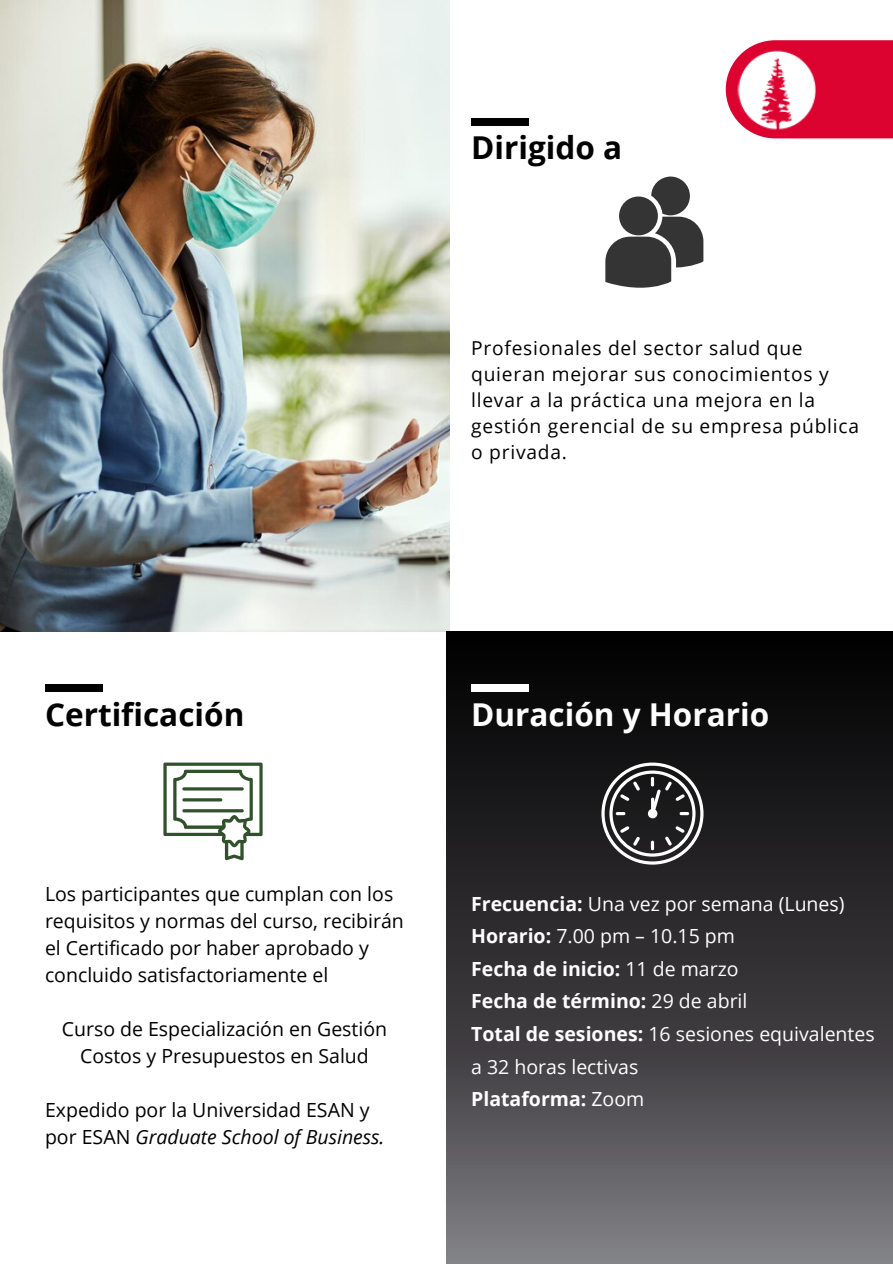
<style>
.page{position:relative;width:893px;height:1264px;background:#fff}
.page>*{position:absolute;margin:0;border:0;box-sizing:border-box;transform-origin:0 0}
.t1{font:700 31.5px "Open Sans";color:#000}
.t2{font:700 31.5px "Open Sans";color:#fffefe}
.t3{font:19.5px/27px "Open Sans";color:#000}
.t4{font:19.5px/32.7px "Open Sans";color:#fffefe}
.t5{font:700 19.5px "Open Sans";color:#fffefe}
.t6{font:19.2px/25.8px "Open Sans";letter-spacing:.04em;color:#000}
.s1{font-style:italic}
.s2{font-weight:700}
.s3{font-weight:400}
</style>
<div class="page">
<div style="left:471px;top:118px;width:57px;height:8px;background:#000"></div>
<img style="left:0;top:0;width:449px;height:631px">
<svg style="left:446px;top:631px;width:446px;height:632px;background:#373538"></svg>
<div style="left:45px;top:684px;width:57px;height:8px;background:#000"></div>
<div style="left:725px;top:40px;width:167px;height:98px;background:#dc0330"></div>
<img style="left:731px;top:40px;width:86px;height:99px">
<svg style="left:605px;top:176px;width:98px;height:112px"></svg>
<svg style="left:163px;top:762px;width:99px;height:98px"></svg>
<div style="left:471px;top:684px;width:57px;height:8px;background:#fff"></div>
<svg style="left:601px;top:762px;width:102px;height:102px"></svg>
<h1 class="t1" style="left:471px;top:126px;width:152px">Dirigido a</h1>
<p class="t6" style="left:471px;top:335px;width:389px">Profesionales del sector salud que quieran mejorar sus conocimientos y llevar a la práctica una mejora en la gestión gerencial de su empresa pública o privada.</p>
<p class="t1" style="left:45px;top:692px;width:201px">Certificación</p>
<h1 class="t3" style="left:45px;top:880px;width:360px">Los participantes que cumplan con los requisitos y normas del curso, recibirán el Certificado por haber aprobado y concluido satisfactoriamente el</h1>
<p class="t3" style="left:62px;top:1015px;width:327px;text-align:center">Curso de Especialización en Gestión<br>Costos y Presupuestos en Salud</p>
<p class="t3" style="left:45px;top:1096px;width:341px">Expedido por la Universidad ESAN y por ESAN <span class="s1">Graduate School of Business.</span></p>
<p class="t2" style="left:471px;top:692px;width:299px">Duración y Horario</p>
<p class="t4" style="left:471px;top:886px;width:375px"><span class="s2">Frecuencia:</span> Una vez por semana (Lunes)</p>
<h1 class="t4" style="left:471px;top:919px;width:265px"><span class="s2">Horario:</span> 7.00 pm – 10.15 pm</h1>
<p class="t5" style="left:471px;top:954px;width:269px">Fecha de inicio: <span class="s3">11 de marzo</span></p>
<p class="t5" style="left:471px;top:987px;width:278px">Fecha de término: <span class="s3">29 de abril</span></p>
<p class="t4" style="left:471px;top:1017px;width:405px"><span class="s2">Total de sesiones:</span> 16 sesiones equivalentes a 32 horas lectivas</p>
<p class="t5" style="left:471px;top:1085px;width:175px">Plataforma: <span class="s3">Zoom</span></p>
</div>
